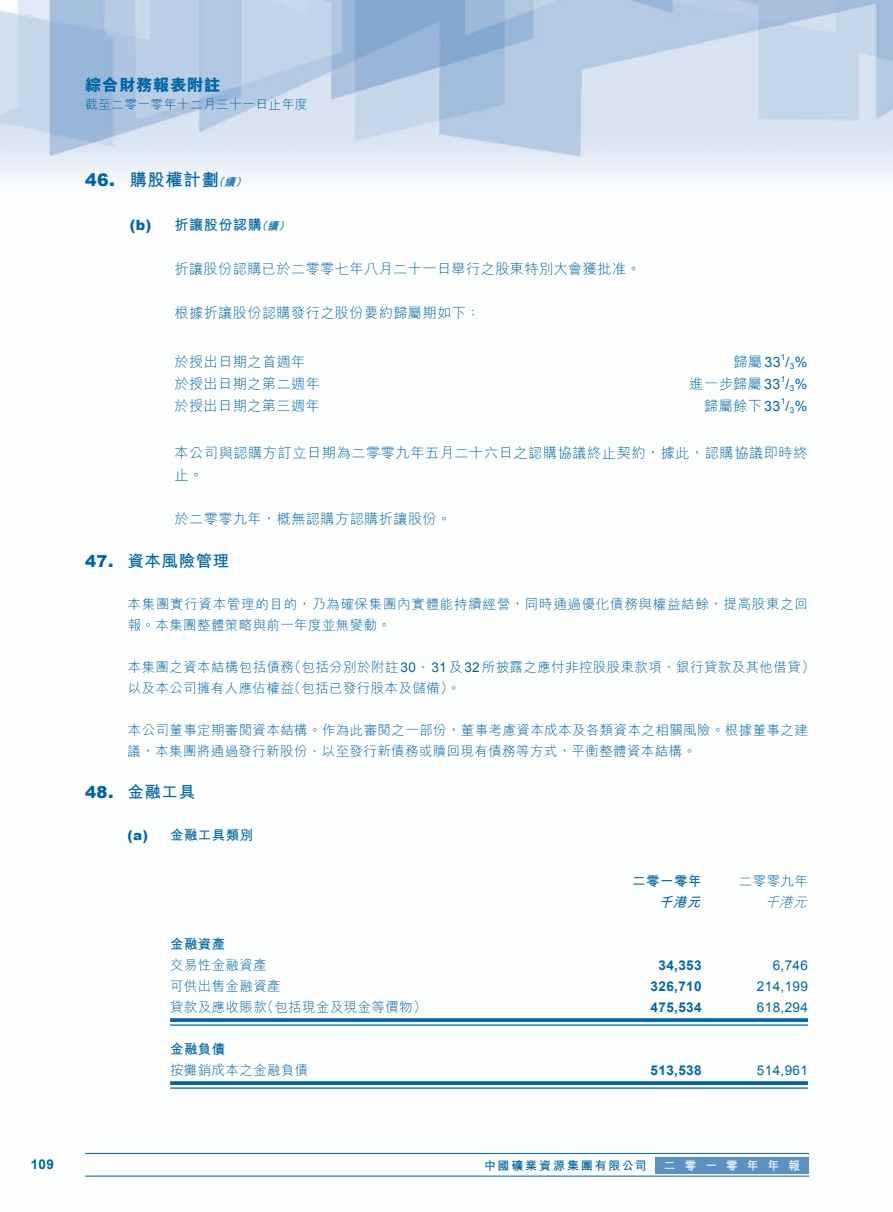
<style>
.page{position:relative;width:893px;height:1212px;background:#fff}
.page>*{position:absolute;margin:0;border:0;box-sizing:border-box;transform-origin:0 0}
.t1{font:700 17.4px "M Hei HK";letter-spacing:.035em;color:#0065a4}
.t2{font:900 17.4px "Arial";color:#0065a4}
.t3{font:700 16.5px "M Hei HK";letter-spacing:.035em;color:#0065a4}
.t4{font:800 16.5px "M Hei HK";letter-spacing:.03em;color:#0065a4}
.t5{font:900 16.5px "Arial";color:#0065a4}
.t6{font:300 14.25px/22px "M Hei HK";letter-spacing:.03em;color:#0065a4}
.t7{font:14.25px "Arial";color:#0065a4}
.t8{font:700 14.25px "M Hei HK";letter-spacing:.035em;color:#0065a4}
.t9{font:900 14.25px "Arial";color:#0065a4}
.t10{font:300 13.5px/21px "M Hei HK";letter-spacing:.03em;color:#0065a4}
.t11{font:300 13.5px/21px "M Hei HK";letter-spacing:.055em;color:#0065a4}
.t12{font:700 13.5px "Arial";letter-spacing:.03em;color:#0065a4}
.t13{font:13.5px "Arial";letter-spacing:.03em;color:#0065a4}
.t14{font:700 13.5px "M Hei HK";letter-spacing:.035em;color:#0065a4}
.t15{font:900 13.5px "Arial";color:#0065a4}
.t16{font:italic 300 13.5px "M Hei HK";color:#0065a4}
.t17{font:italic 700 13.5px "M Hei HK";color:#0065a4}
.t18{font:300 12.75px "M Hei HK";letter-spacing:.03em;color:#0065a4}
.t19{font:700 12px "M Hei HK";letter-spacing:.145em;color:#0065a4}
.t20{font:700 12px "M Hei HK";color:#fff}
.t21{font:italic 700 11.1px "M Hei HK";color:#0065a4}
.t22{font:8.25px "Arial";color:#0065a4}
.s1{font-family:"M Hei HK";font-weight:300}
.s2{font-family:"Arial";font-weight:400}
</style>
<div class="page">
<img style="left:0;top:0;width:893px;height:1177px">
<hr style="left:85px;top:1153px;width:724px;height:1px;background:#0065a4">
<hr style="left:85px;top:1176px;width:724px;height:1px;background:#0065a4">
<div style="left:656px;top:1157px;width:153px;height:16px;background:#5a90c2"></div>
<svg style="left:170px;top:1018px;width:638px;height:4px;background:#0f6ea9"></svg>
<hr style="left:170px;top:1024px;width:638px;height:2px;background:#0065a4">
<svg style="left:170px;top:1081px;width:638px;height:4px;background:#0f6ea9"></svg>
<hr style="left:170px;top:1087px;width:638px;height:2px;background:#0065a4">
<p class="t4" style="left:85px;top:74px;width:137px">綜合財務報表附註</p>
<p class="t18" style="left:85px;top:96px;width:224px">截至二零一零年十二月三十一日止年度</p>
<p class="t2" style="left:85px;top:167px;width:32px">46.</p>
<p class="t5" style="left:85px;top:549px;width:30px">47.</p>
<p class="t5" style="left:85px;top:780px;width:30px">48.</p>
<p class="t1" style="left:130px;top:167px;width:90px">購股權計劃</p>
<p class="t21" style="left:213px;top:173px;width:16px">（</p>
<p class="t21" style="left:235px;top:173px;width:16px">(</p>
<p class="t21" style="left:224px;top:173px;width:16px">續</p>
<p class="t9" style="left:130px;top:214px;width:23px">b( )</p>
<p class="t8" style="left:174px;top:214px;width:89px">折讓股份認購</p>
<p class="t21" style="left:256px;top:218px;width:16px">（</p>
<p class="t21" style="left:279px;top:218px;width:16px">(</p>
<p class="t21" style="left:267px;top:218px;width:16px">續</p>
<p class="t6" style="left:174px;top:257px;width:468px">折讓股份認購已於二零零七年八月二十一日舉行之股東特別大會獲批准。</p>
<p class="t6" style="left:175px;top:301px;width:307px">根據折讓股份認購發行之股份要約歸屬期如下：</p>
<p class="t6" style="left:175px;top:350px;width:132px">於授出日期之首週年</p>
<p class="t6" style="left:174px;top:372px;width:147px">於授出日期之第二週年</p>
<p class="t22" style="left:781px;top:351px;width:6px">1</p>
<p class="t7" style="left:733px;top:352px;width:75px"><span class="s1">歸屬</span> 33 /<sub>3</sub>%</p>
<p class="t22" style="left:781px;top:373px;width:6px">1</p>
<p class="t6" style="left:689px;top:372px;width:119px">進一步歸屬 <span class="s2">33 /</span><sub>3</sub><span class="s2">%</span></p>
<p class="t22" style="left:781px;top:395px;width:6px">1</p>
<p class="t6" style="left:174px;top:394px;width:147px">於授出日期之第三週年</p>
<p class="t6" style="left:174px;top:441px;width:635px">本公司與認購方訂立日期為二零零九年五月二十六日之認購協議終止契約，據此，認購協議即時終止。</p>
<p class="t6" style="left:175px;top:507px;width:278px">於二零零九年，概無認購方認購折讓股份。</p>
<p class="t3" style="left:128px;top:549px;width:103px">資本風險管理</p>
<p class="t6" style="left:704px;top:394px;width:105px">歸屬餘下 <span class="s2">33 /</span><sub>3</sub><span class="s2">%</span></p>
<p class="t11" style="left:128px;top:593px;width:682px">本集團實行資本管理的目的，乃為確保集團內實體能持續經營，同時通過優化債務與權益結餘，提高股東之回報。本集團整體策略與前一年度並無變動。</p>
<p class="t10" style="left:288px;top:656px;width:529px">（包括分別於附註<span class="s2">30</span>、<span class="s2">31</span>及<span class="s2">32</span>所披露之應付非控股股東款項、銀行貸款及其他借貸(</p>
<p class="t10" style="left:287px;top:656px;width:175px;text-indent:-160px">本集團之資本結構包括債務<br>（包括已發行股本及儲備。(</p>
<p class="t10" style="left:128px;top:677px;width:168px">以及本公司擁有人應佔權益</p>
<p class="t10" style="left:128px;top:719px;width:682px">本公司董事定期審閱資本結構。作為此審閱之一部份，董事考慮資本成本及各類資本之相關風險。根據董事之建議，本集團將通過發行新股份、以至發行新債務或贖回現有債務等方式，平衡整體資本結構。</p>
<p class="t3" style="left:128px;top:780px;width:69px">金融工具</p>
<p class="t15" style="left:128px;top:825px;width:22px">a( )</p>
<p class="t14" style="left:170px;top:825px;width:85px">金融工具類別</p>
<p class="t14" style="left:170px;top:934px;width:57px">金融資產</p>
<p class="t10" style="left:170px;top:954px;width:98px">交易性金融資產</p>
<p class="t10" style="left:170px;top:975px;width:112px">可供出售金融資產</p>
<p class="t10" style="left:170px;top:996px;width:98px">貸款及應收賬款</p>
<p class="t14" style="left:170px;top:1039px;width:57px">金融負債</p>
<p class="t10" style="left:260px;top:996px;width:168px">（包括現金及現金等價物(</p>
<p class="t10" style="left:170px;top:1059px;width:140px">按攤銷成本之金融負債</p>
<p class="t14" style="left:632px;top:871px;width:71px">二零一零年</p>
<p class="t10" style="left:739px;top:870px;width:71px">二零零九年</p>
<p class="t17" style="left:659px;top:892px;width:48px">千港元</p>
<p class="t16" style="left:765px;top:893px;width:48px">千港元</p>
<p class="t12" style="left:658px;top:956px;width:45px">34,353</p>
<p class="t13" style="left:773px;top:956px;width:37px">6,746</p>
<p class="t12" style="left:651px;top:977px;width:53px">326,710</p>
<p class="t13" style="left:757px;top:977px;width:53px">214,199</p>
<p class="t12" style="left:651px;top:998px;width:53px">475,534</p>
<p class="t13" style="left:757px;top:998px;width:53px">618,294</p>
<p class="t12" style="left:651px;top:1061px;width:53px">513,538</p>
<p class="t13" style="left:757px;top:1061px;width:53px">514,961</p>
<p class="t12" style="left:31px;top:1155px;width:25px">109</p>
<p class="t19" style="left:484px;top:1156px;width:164px">中國礦業資源集團有限公司</p>
<p class="t20" style="left:664px;top:1156px;width:13px">二</p>
<p class="t20" style="left:684px;top:1156px;width:13px">零</p>
<p class="t20" style="left:705px;top:1156px;width:13px">一</p>
<p class="t20" style="left:726px;top:1156px;width:13px">零</p>
<p class="t20" style="left:747px;top:1156px;width:13px">年</p>
<p class="t20" style="left:767px;top:1156px;width:13px">年</p>
<p class="t20" style="left:788px;top:1156px;width:13px">報</p>
</div>
